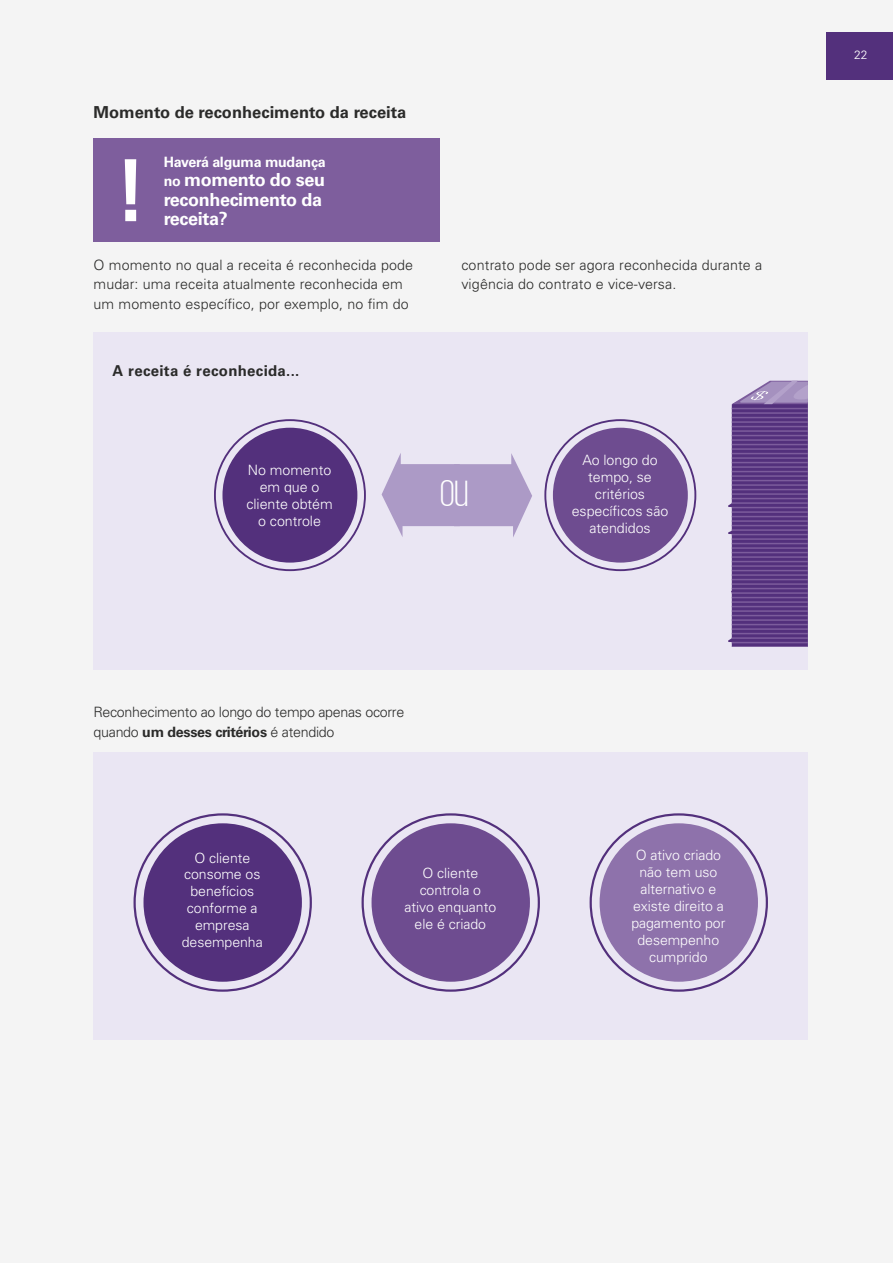
<style>
.page{position:relative;width:893px;height:1263px;background:#f4f4f4}
.page>*{position:absolute;margin:0;border:0;box-sizing:border-box;transform-origin:0 0}
.t1{font:700 85.65px "Univers LT Std";color:#fff}
.t2{font:300 45px "KPMG App";color:#fff}
.t3{font:700 18px/19.5px "Univers LT Std";letter-spacing:-.02em;color:#fff}
.t4{font:700 16.5px "Univers LT Std";color:#2b2b2a}
.t5{font:700 15px "Univers LT Std";letter-spacing:.02em;color:#2b2b2a}
.t6{font:300 14.25px/19.5px "Univers LT Std";letter-spacing:.01em;color:#2b2b2a}
.t7{font:300 14.25px/17.1px "Univers LT Std";letter-spacing:-.005em;color:#fff;text-align:center}
.t8{font:300 14.25px/19.5px "Univers LT Std";letter-spacing:-.02em;color:#2b2b2a}
.t9{font:700 14.25px "Univers LT Std";letter-spacing:-.02em;color:#fff}
.t10{font:300 14.1px/17px "Univers LT Std";letter-spacing:-.005em;color:#fff;text-align:center}
.t11{font:300 12px "Univers LT Std";color:#fff}
.s1{font-size:14.25px}
.s2{font-weight:700}
</style>
<div class="page">
<div style="left:94px;top:138px;width:346px;height:103px;background:#7e5e9d"></div>
<div style="left:94px;top:333px;width:714px;height:337px;background:#eae6f3"></div>
<div style="left:94px;top:752px;width:714px;height:288px;background:#eae6f3"></div>
<div style="left:222px;top:428px;width:135px;height:135px;background:#53307c;border-radius:50%"></div>
<div style="left:553px;top:428px;width:135px;height:135px;background:#6e4c90;border-radius:50%"></div>
<svg style="left:382px;top:453px;width:150px;height:84px"></svg>
<svg style="left:728px;top:381px;width:80px;height:266px;background:#6f5192"></svg>
<div style="left:143px;top:823px;width:159px;height:159px;background:#53307c;border-radius:50%"></div>
<div style="left:372px;top:823px;width:158px;height:159px;background:#6e4c90;border-radius:50%"></div>
<div style="left:600px;top:823px;width:158px;height:159px;background:#8e72ab;border-radius:50%"></div>
<div style="left:826px;top:32px;width:67px;height:48px;background:#53307c"></div>
<p class="t4" style="left:94px;top:103px;width:314px">Momento de reconhecimento da receita</p>
<h1 class="t1" style="left:114px;top:141px;width:35px">!</h1>
<p class="t9" style="left:164px;top:153px;width:164px">Haverá alguma mudança</p>
<p class="t3" style="left:164px;top:170px;width:163px"><span class="s1">no</span> momento do seu reconhecimento da receita?</p>
<p class="t6" style="left:94px;top:255px;width:321px">O momento no qual a receita é reconhecida pode mudar: uma receita atualmente reconhecida em um momento específico, por exemplo, no fim do</p>
<p class="t6" style="left:461px;top:255px;width:302px">contrato pode ser agora reconhecida durante a vigência do contrato e vice-versa.</p>
<p class="t5" style="left:113px;top:362px;width:188px">A receita é reconhecida...</p>
<p class="t7" style="left:246px;top:461px;width:88px">No momento em que o cliente obtém o controle</p>
<p class="t7" style="left:572px;top:451px;width:98px">Ao longo do tempo, se critérios específicos são atendidos</p>
<h2 class="t2" style="left:440px;top:469px;width:31px">ou</h2>
<p class="t8" style="left:94px;top:702px;width:312px">Reconhecimento ao longo do tempo apenas ocorre quando <span class="s2">um desses critérios</span> é atendido</p>
<p class="t10" style="left:182px;top:849px;width:82px">O cliente consome os benefícios conforme a empresa desempenha</p>
<p class="t10" style="left:404px;top:864px;width:93px">O cliente controla o ativo enquanto ele é criado</p>
<p class="t10" style="left:631px;top:847px;width:96px">O ativo criado não tem uso alternativo e existe direito a pagamento por desempenho cumprido</p>
<p class="t11" style="left:854px;top:48px;width:15px">22</p>
</div>
